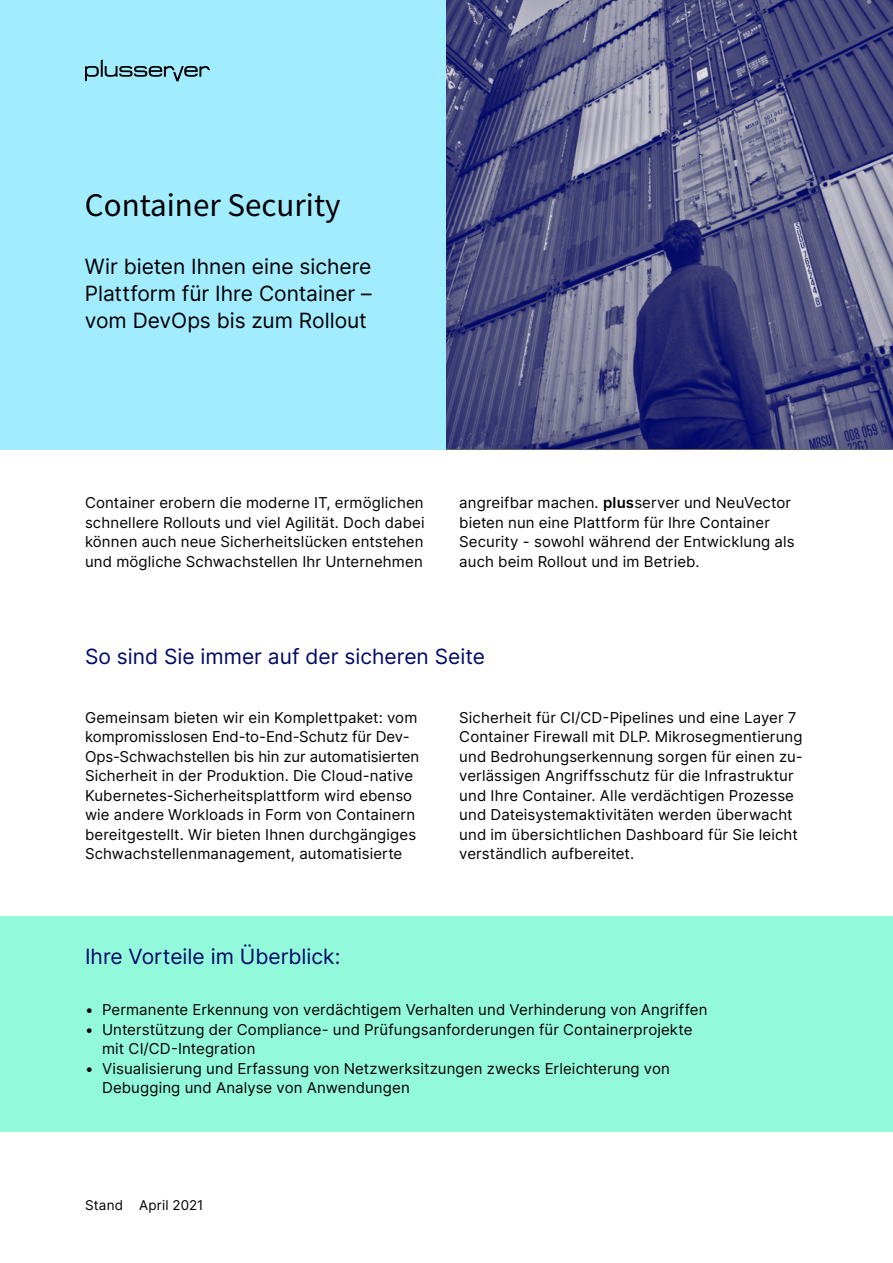
<style>
.page{position:relative;width:893px;height:1263px;background:#fff}
.page>*{position:absolute;margin:0;border:0;box-sizing:border-box;transform-origin:0 0}
.t1{font:33px "Source Sans Pro";color:#000}
.t2{font:21px/27px "Inter";color:#000;text-align:justify}
.t3{font:21px "Inter";color:#010869}
.t4{font:15px/19.5px "Inter";letter-spacing:.01em;color:#000}
.t5{font:13.5px "Inter";letter-spacing:.015em;color:#000}
.s1{font-weight:600}
</style>
<div class="page">
<div style="left:0;top:0;width:446px;height:450px;background:#a1ecff"></div>
<svg style="left:85px;top:60px;width:125px;height:21px"></svg>
<img style="left:446px;top:0;width:447px;height:449px">
<div style="left:0;top:916px;width:893px;height:216px;background:#92f9da"></div>
<h1 class="t1" style="left:85px;top:184px;width:257px">Container Security</h1>
<h2 class="t2" style="left:85px;top:252px;width:288px">Wir bieten Ihnen eine sichere Plattform für Ihre Container – vom DevOps bis zum Rollout</h2>
<p class="t4" style="left:85px;top:492px;width:341px;text-align:justify">Container erobern die moderne IT, ermöglichen schnellere Rollouts und viel Agilität. Doch dabei können auch neue Sicherheitslücken entstehen und mögliche Schwachstellen Ihr Unternehmen</p>
<p class="t4" style="left:459px;top:492px;width:337px">angreifbar machen. <span class="s1">plus</span>server und NeuVector bieten nun eine Plattform für Ihre Container Security - sowohl während der Entwicklung als auch beim Rollout und im Betrieb.</p>
<h2 class="t3" style="left:85px;top:641px;width:402px">So sind Sie immer auf der sicheren Seite</h2>
<p class="t4" style="left:85px;top:707px;width:336px">Gemeinsam bieten wir ein Komplettpaket: vom kompromisslosen End-to-End-Schutz für Dev-Ops-Schwachstellen bis hin zur automatisierten Sicherheit in der Produktion. Die Cloud-native Kubernetes-Sicherheitsplattform wird ebenso wie andere Workloads in Form von Containern bereitgestellt. Wir bieten Ihnen durchgängiges Schwachstellenmanagement, automatisierte</p>
<p class="t4" style="left:459px;top:707px;width:345px">Sicherheit für CI/CD-Pipelines und eine Layer 7<br>Container Firewall mit DLP. Mikrosegmentierung und Bedrohungserkennung sorgen für einen zu&shy;verlässigen Angriffsschutz für die Infrastruktur und Ihre Container. Alle verdächtigen Prozesse und Dateisystemaktivitäten werden überwacht und im übersichtlichen Dashboard für Sie leicht verständlich aufbereitet.</p>
<h2 class="t3" style="left:85px;top:941px;width:257px">Ihre Vorteile im Überblick:</h2>
<p class="t4" style="left:85px;top:999px;width:624px">• Permanente Erkennung von verdächtigem Verhalten und Verhinderung von Angriffen</p>
<p class="t4" style="left:102px;top:1019px;width:592px;text-indent:-17px">• Unterstützung der Compliance- und Prüfungsanforderungen für Containerprojekte mit CI/CD-Integration</p>
<p class="t4" style="left:102px;top:1058px;width:569px;text-indent:-17px">• Visualisierung und Erfassung von Netzwerksitzungen zwecks Erleichterung von<br>Debugging und Analyse von Anwendungen</p>
<p class="t5" style="left:85px;top:1195px;width:120px">Stand April 2021</p>
</div>
